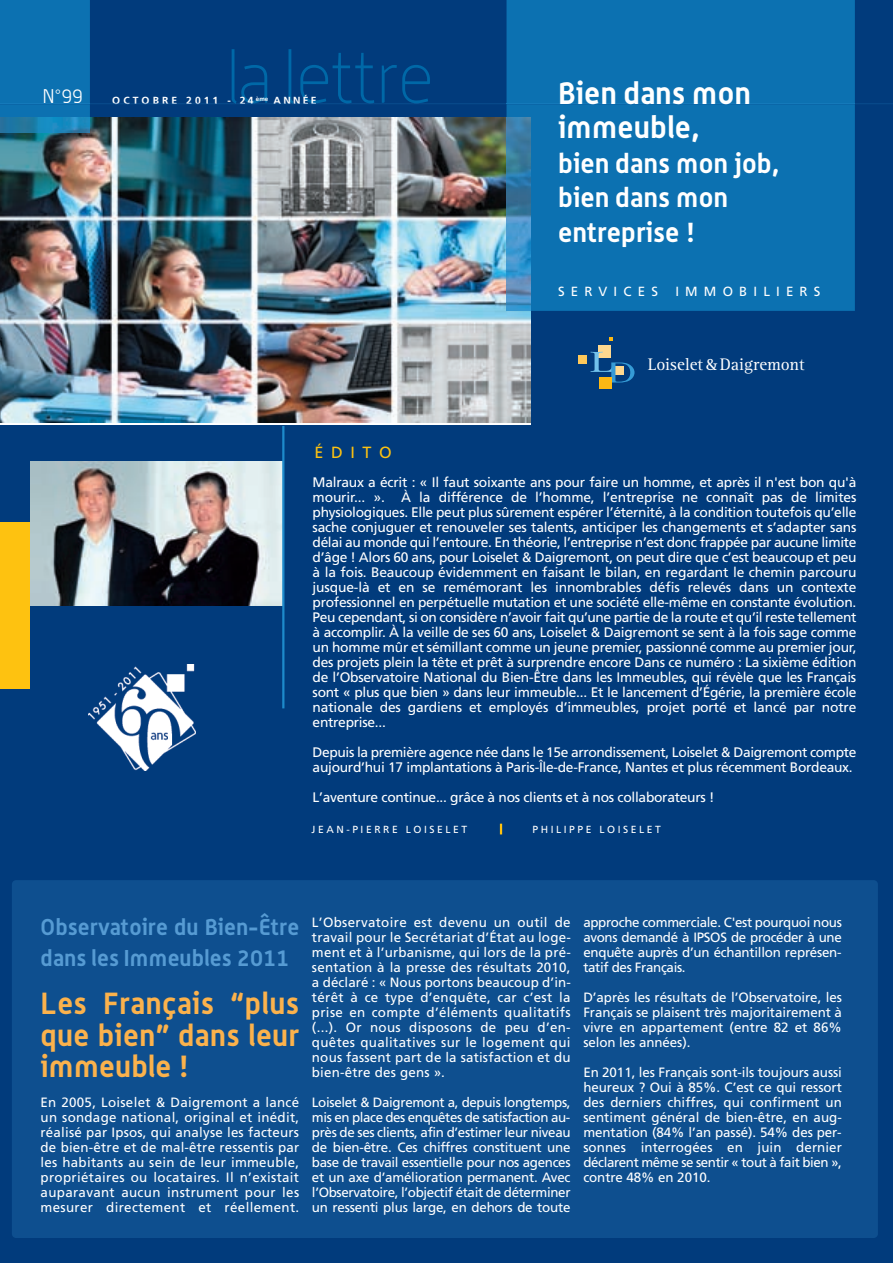
<style>
.page{position:relative;width:893px;height:1263px;background:#fff}
.page>*{position:absolute;margin:0;border:0;box-sizing:border-box;transform-origin:0 0}
.t1{font:700 30.45px/34.5px "Alwyn";letter-spacing:.005em;color:#fff}
.t2{font:700 30px/31.5px "Alwyn";letter-spacing:.01em;color:#fbb24c;text-align:justify}
.t3{font:700 27px/34.5px "Alwyn";letter-spacing:.005em;color:#fff}
.t4{font:700 22.5px/31.5px "Alwyn";letter-spacing:.005em;color:#569bd3}
.t5{font:300 19.5px "Alwyn";color:#fff}
.t6{font:17.4px "Rotis Serif";letter-spacing:.005em;color:#fff}
.t7{font:16.2px "Frutiger";letter-spacing:.465em;color:#fec210}
.t8{font:13.8px/15px "Frutiger";letter-spacing:-.02em;color:#fff;text-align:justify}
.t9{font:13.5px/15px "Frutiger";letter-spacing:-.005em;color:#fff;text-align:justify}
.t10{font:13.35px "Frutiger";letter-spacing:.465em;color:#fff}
.t11{font:10.35px "Frutiger";letter-spacing:.25em;color:#fff}
.t12{font:700 10.35px "Frutiger";letter-spacing:.3em;color:#fff}
.s1{font-family:"Swift EF"}
</style>
<div class="page">
<div style="left:0;top:841px;width:893px;height:422px;background:#013b7c"></div>
<div style="left:12px;top:880px;width:866px;height:358px;background:#0e4f8f"></div>
<div style="left:0;top:0;width:893px;height:437px;background:#013b7c"></div>
<img style="left:0;top:117px;width:530px;height:306px">
<div style="left:506px;top:0;width:349px;height:311px;background:#0c71b1"></div>
<img style="left:506px;top:117px;width:24px;height:194px">
<div style="left:0;top:0;width:90px;height:117px;background:#0c71b1"></div>
<img style="left:0;top:117px;width:90px;height:15px">
<div style="left:578px;top:355px;width:8px;height:8px;background:#fec85a"></div>
<svg style="left:609px;top:337px;width:4px;height:4px"></svg>
<div style="left:598px;top:346px;width:13px;height:12px;background:#fed88f"></div>
<svg style="left:591px;top:352px;width:43px;height:30px"></svg>
<div style="left:599px;top:377px;width:12px;height:11px;background:#fcb814"></div>
<hr style="left:90px;top:103px;width:416px;height:1px;background:#0d5393">
<hr style="left:855px;top:103px;width:38px;height:1px;background:#0d5393">
<hr style="left:506px;top:103px;width:349px;height:1px;background:#1479ba">
<hr style="left:0;top:103px;width:90px;height:1px;background:#1479ba">
<hr style="left:113px;top:103px;width:117px;height:1px;background:#b6ceea">
<svg style="left:232px;top:49px;width:198px;height:55px"></svg>
<hr style="left:274px;top:103px;width:42px;height:1px;background:#b6ceea">
<div style="left:0;top:425px;width:893px;height:425px;background:#013b7c"></div>
<div style="left:0;top:522px;width:30px;height:166px;background:#fec210"></div>
<img style="left:30px;top:461px;width:252px;height:145px">
<hr style="left:282px;top:426px;width:2px;height:282px;background:#1d8acb">
<svg style="left:500px;top:824px;width:2px;height:10px"></svg>
<img style="left:89px;top:665px;width:106px;height:106px">
<h3 class="t5" style="left:42px;top:84px;width:42px">N°99</h3>
<p class="t12" style="left:112px;top:96px;width:206px">OCTOBRE 2011 - 24<sup>ème</sup> ANNÉE</p>
<h1 class="t1" style="left:558px;top:78px;width:194px">Bien dans mon immeuble,</h1>
<h3 class="t3" style="left:558px;top:148px;width:223px">bien dans mon job, bien dans mon entreprise !</h3>
<p class="t10" style="left:558px;top:286px;width:101px">SERVICES</p>
<p class="t10" style="left:675px;top:286px;width:147px">IMMOBILIERS</p>
<p class="t6" style="left:648px;top:358px;width:158px">Loiselet <span class="s1">&amp;</span>Daigremont</p>
<p class="t7" style="left:315px;top:446px;width:79px">ÉDITO</p>
<p class="t8" style="left:313px;top:476px;width:545px">Malraux a écrit : « Il faut soixante ans pour faire un homme, et après il n'est bon qu'à mourir... ». À la différence de l’homme, l’entreprise ne connaît pas de limites physiologiques. Elle peut plus sûrement espérer l’éternité, à la condition toutefois qu’elle sache conjuguer et renouveler ses talents, anticiper les changements et s’adapter sans délai au monde qui l’entoure. En théorie, l’entreprise n’est donc frappée par aucune limite d’âge ! Alors 60 ans, pour Loiselet &amp; Daigremont, on peut dire que c’est beaucoup et peu à la fois. Beaucoup évidemment en faisant le bilan, en regardant le chemin parcouru jusque-là et en se remémorant les innombrables défis relevés dans un contexte professionnel en perpétuelle mutation et une société elle-même en constante évolution.<br>Peu cependant, si on considère n’avoir fait qu’une partie de la route et qu’il reste tellement à accomplir. À la veille de ses 60 ans, Loiselet &amp; Daigremont se sent à la fois sage comme un homme mûr et sémillant comme un jeune premier, passionné comme au premier jour, des projets plein la tête et prêt à surprendre encore Dans ce numéro : La sixième édition de l’Observatoire National du Bien-Être dans les Immeubles, qui révèle que les Français sont « plus que bien » dans leur immeuble... Et le lancement d’Égérie, la première école nationale des gardiens et employés d’immeubles, projet porté et lancé par notre entreprise...</p>
<p class="t8" style="left:313px;top:746px;width:545px">Depuis la première agence née dans le 15e arrondissement, Loiselet &amp; Daigremont compte aujourd’hui 17 implantations à Paris-Île-de-France, Nantes et plus récemment Bordeaux.</p>
<p class="t8" style="left:313px;top:791px;width:403px">L’aventure continue... grâce à nos clients et à nos collaborateurs !</p>
<p class="t11" style="left:311px;top:825px;width:157px">JEAN-PIERRE LOISELET</p>
<p class="t11" style="left:532px;top:825px;width:130px">PHILIPPE LOISELET</p>
<h3 class="t4" style="left:41px;top:913px;width:260px">Observatoire du Bien-Être dans les Immeubles 2011</h3>
<h2 class="t2" style="left:41px;top:990px;width:260px">Les Français “plus que bien” dans leur immeuble !</h2>
<p class="t9" style="left:41px;top:1096px;width:260px">En 2005, Loiselet &amp; Daigremont a lancé un sondage national, original et inédit, réalisé par Ipsos, qui analyse les facteurs de bien-être et de mal-être ressentis par les habitants au sein de leur immeuble, propriétaires ou locataires. Il n’existait auparavant aucun instrument pour les mesurer directement et réellement.</p>
<p class="t9" style="left:312px;top:916px;width:260px">L’Observatoire est devenu un outil de travail pour le Secrétariat d’État au loge&shy;ment et à l’urbanisme, qui lors de la pré&shy;sentation à la presse des résultats 2010, a déclaré : « Nous portons beaucoup d’in&shy;térêt à ce type d’enquête, car c’est la prise en compte d’éléments qualitatifs (...). Or nous disposons de peu d’en&shy;quêtes qualitatives sur le logement qui nous fassent part de la satisfaction et du bien-être des gens ».</p>
<p class="t9" style="left:312px;top:1096px;width:260px">Loiselet &amp; Daigremont a, depuis longtemps, mis en place des enquêtes de satisfaction au&shy;près de ses clients, afin d’estimer leur niveau de bien-être. Ces chiffres constituent une base de travail essentielle pour nos agences et un axe d’amélioration permanent. Avec l’Observatoire, l’objectif était de déterminer un ressenti plus large, en dehors de toute</p>
<p class="t9" style="left:583px;top:916px;width:260px">approche commerciale. C'est pourquoi nous avons demandé à IPSOS de procéder à une enquête auprès d’un échantillon représen&shy;tatif des Français.</p>
<p class="t9" style="left:583px;top:991px;width:260px">D’après les résultats de l’Observatoire, les Français se plaisent très majoritairement à vivre en appartement (entre 82 et 86% selon les années).</p>
<p class="t9" style="left:583px;top:1066px;width:260px">En 2011, les Français sont-ils toujours aussi heureux ? Oui à 85%. C’est ce qui ressort des derniers chiffres, qui confirment un sentiment général de bien-être, en aug&shy;mentation (84% l’an passé). 54% des per&shy;sonnes interrogées en juin dernier déclarent même se sentir « tout à fait bien », contre 48% en 2010.</p>
</div>
